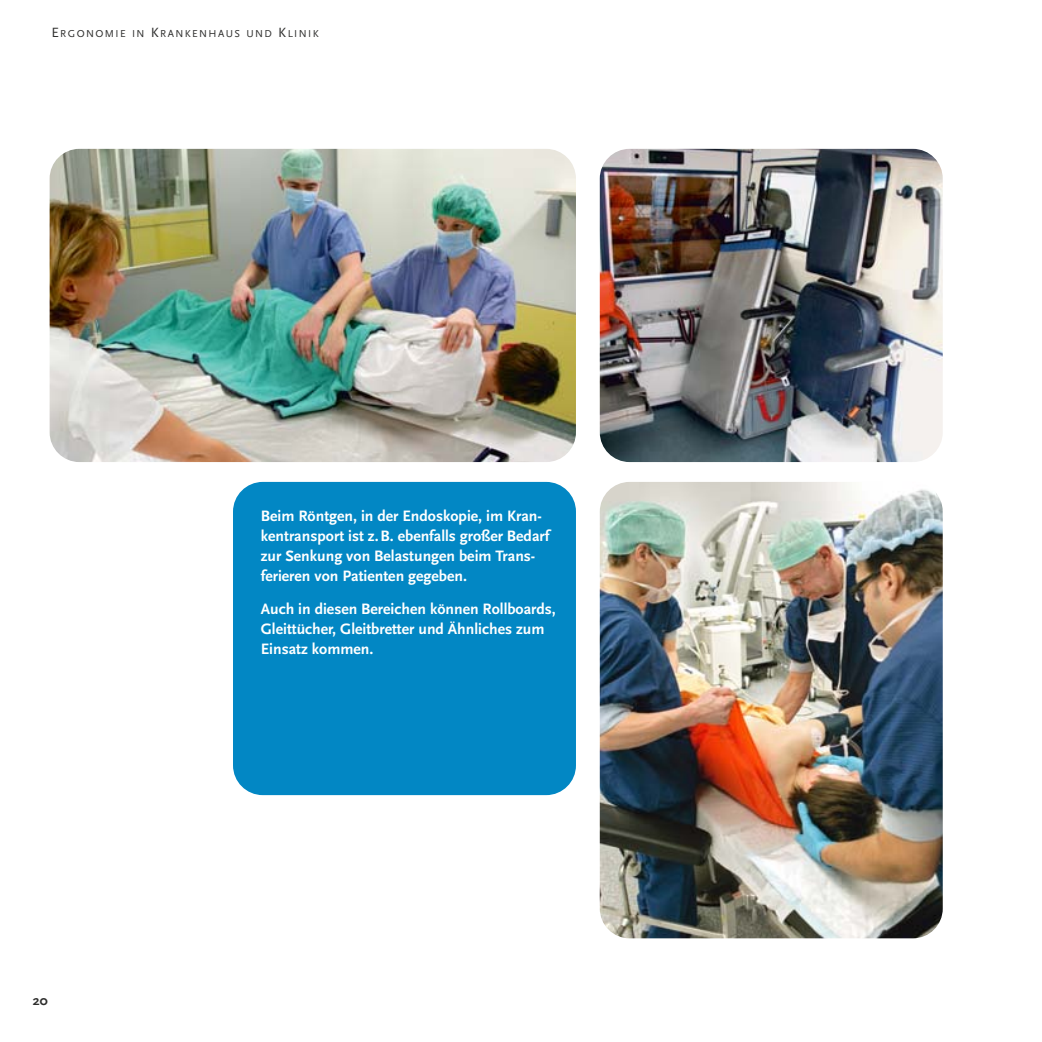
<style>
.page{position:relative;width:1042px;height:1042px;background:#fff}
.page>*{position:absolute;margin:0;border:0;box-sizing:border-box;transform-origin:0 0}
.t1{font:700 15.75px/20.1px "Scala Sans Pro";color:#fff}
.t2{font:700 14px "Scala Sans Pro";color:#2d2d2c}
.t3{font:10.5px "Scala Sans Pro";letter-spacing:.135em;color:#2d2d2c}
.s1{font-size:14px}
</style>
<div class="page">
<img style="left:600px;top:149px;width:343px;height:313px;border-radius:30px">
<img style="left:50px;top:149px;width:526px;height:313px;border-radius:30px">
<img style="left:600px;top:482px;width:343px;height:456px;border-radius:30px">
<div style="left:233px;top:482px;width:343px;height:313px;background:#0287c4;border-radius:30px"></div>
<p class="t3" style="left:51px;top:29px;width:269px"><span class="s1">E</span>RGONOMIE IN <span class="s1">K</span>RANKENHAUS UND <span class="s1">K</span>LINIK</p>
<p class="t2" style="left:33px;top:995px;width:16px">20</p>
<p class="t1" style="left:261px;top:507px;width:290px">Beim Röntgen, in der Endoskopie, im Kran - kentransport ist z. B. ebenfalls großer Bedarf zur Senkung von Belas tungen beim Trans - ferieren von Patien ten gegeben.</p>
<p class="t1" style="left:261px;top:600px;width:296px">Auch in diesen Bereichen können Roll boards,<br>Gleittücher, Gleitbretter und Ähnliches zum<br>Einsatz kommen.</p>
</div>
